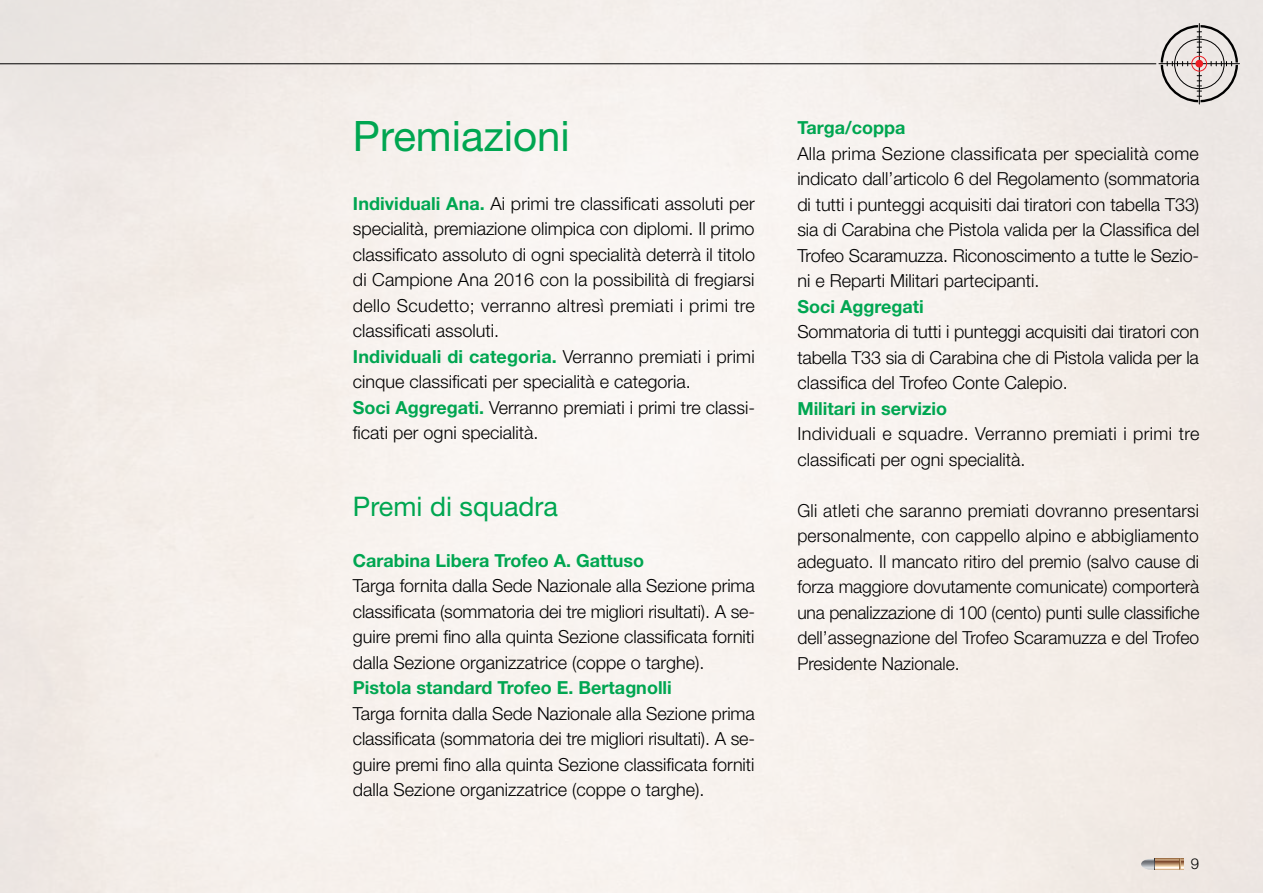
<style>
.page{position:relative;width:1263px;height:893px;background:#fff}
.page>*{position:absolute;margin:0;border:0;box-sizing:border-box;transform-origin:0 0}
.t1{font:42px "Helvetica Neue LT Std";color:#00a651}
.t2{font:27px "Helvetica Neue LT Std";color:#00a651}
.t3{font:300 18px/25.5px "Helvetica Neue LT Std";color:#000;text-align:justify}
.t4{font:700 18px "Helvetica Neue LT Std";color:#00a651}
.t5{font:300 18px/25.5px "Helvetica Neue LT Std";letter-spacing:.02em;color:#000}
.t6{font:300 15px "Helvetica Neue LT Std";color:#000}
.s1{font-weight:700;color:#00a651}
</style>
<div class="page">
<img style="left:0;top:0;width:1263px;height:893px">
<hr style="left:1159px;top:63px;width:80px;height:1px;background:#000">
<hr style="left:1199px;top:24px;width:1px;height:80px;background:#000">
<svg style="left:1161px;top:25px;width:77px;height:77px;background:#cac5c2"></svg>
<div style="left:1196px;top:60px;width:6px;height:7px;background:#ed1d24;border-radius:50%"></div>
<div style="left:1195px;top:60px;width:8px;height:8px;border:1px solid #ed1d24;border-radius:50%"></div>
<div style="left:1191px;top:56px;width:16px;height:16px;border:1px solid #ed1d24;border-radius:50%"></div>
<div style="left:1174px;top:39px;width:50px;height:50px;border:1px solid #000;border-radius:50%"></div>
<hr style="left:0;top:63px;width:1156px;height:1px;background:#000">
<svg style="left:1156px;top:858px;width:23px;height:12px"></svg>
<svg style="left:1179px;top:858px;width:5px;height:12px"></svg>
<svg style="left:1141px;top:858px;width:15px;height:12px"></svg>
<h1 class="t1" style="left:353px;top:111px;width:218px">Premiazioni</h1>
<p class="t3" style="left:353px;top:190px;width:404px;text-align:left"><span class="s1">Individuali Ana.</span> Ai primi tre classificati assoluti per specialità, premiazione olimpica con diplomi. Il primo classificato assoluto di ogni specialità deterrà il titolo di Campione Ana 2016 con la possibilità di fregiarsi dello Scudetto; verranno altresì premiati i primi tre classificati assoluti.<br><span class="s1">Individuali di categoria.</span> Verranno premiati i primi cinque classificati per specialità e categoria.<br><span class="s1">Soci Aggregati.</span> Verranno premiati i primi tre classi&shy;ficati per ogni specialità.</p>
<h2 class="t2" style="left:353px;top:490px;width:207px">Premi di squadra</h2>
<p class="t4" style="left:353px;top:549px;width:293px">Carabina Libera Trofeo A. Gattuso</p>
<p class="t3" style="left:353px;top:573px;width:404px">Targa fornita dalla Sede Nazionale alla Sezione prima classificata (sommatoria dei tre migliori risultati). A se&shy;guire premi fino alla quinta Sezione classificata forniti dalla Sezione organizzatrice (coppe o targhe).</p>
<p class="t4" style="left:353px;top:677px;width:320px">Pistola standard Trofeo E. Bertagnolli</p>
<p class="t3" style="left:353px;top:700px;width:404px">Targa fornita dalla Sede Nazionale alla Sezione prima classificata (sommatoria dei tre migliori risultati). A se&shy;guire premi fino alla quinta Sezione classificata forniti dalla Sezione organizzatrice (coppe o targhe).</p>
<p class="t4" style="left:797px;top:117px;width:109px">Targa/coppa</p>
<p class="t3" style="left:797px;top:140px;width:404px">Alla prima Sezione classificata per specialità come indicato dall’articolo 6 del Regolamento (sommatoria di tutti i punteggi acquisiti dai tiratori con tabella T33) sia di Carabina che Pistola valida per la Classifica del Trofeo Scaramuzza. Riconoscimento a tutte le Sezio&shy;ni e Reparti Militari partecipanti.</p>
<p class="t4" style="left:797px;top:295px;width:128px">Soci Aggregati</p>
<p class="t3" style="left:797px;top:319px;width:403px">Sommatoria di tutti i punteggi acquisiti dai tiratori con tabella T33 sia di Carabina che di Pistola valida per la classifica del Trofeo Conte Calepio.</p>
<p class="t4" style="left:797px;top:397px;width:151px">Militari in servizio</p>
<p class="t5" style="left:797px;top:421px;width:404px">Individuali e squadre. Verranno premiati i primi tre classificati per ogni specialità.</p>
<p class="t3" style="left:797px;top:497px;width:404px">Gli atleti che saranno premiati dovranno presentarsi personalmente, con cappello alpino e abbigliamento adeguato. Il mancato ritiro del premio (salvo cause di forza maggiore dovutamente comunicate) comporterà una penalizzazione di 100 (cento) punti sulle classifiche dell’assegnazione del Trofeo Scaramuzza e del Trofeo Presidente Nazionale.</p>
<p class="t6" style="left:1191px;top:854px;width:10px">9</p>
</div>
